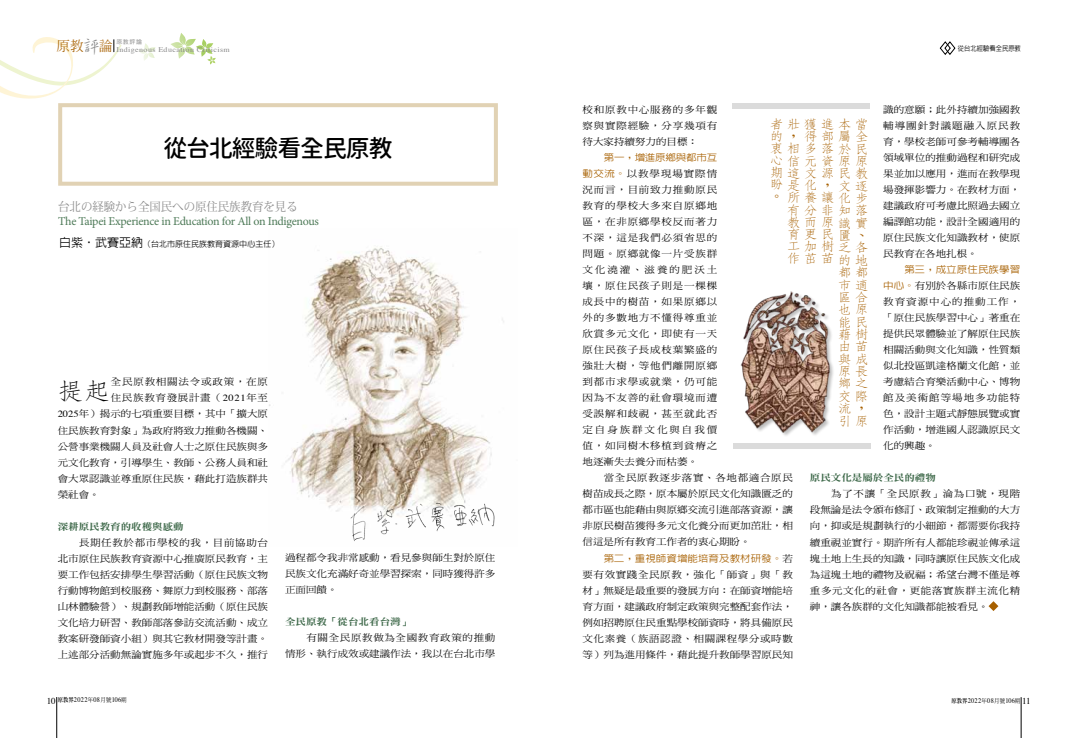
<style>
.page{position:relative;width:1078px;height:738px;background:#fff}
.page>*{position:absolute;margin:0;border:0;box-sizing:border-box;transform-origin:0 0}
.t1{font:24px "Gen Sen Rounded TW M";letter-spacing:-.05em;color:#000}
.t2{font:300 23.8px "AR Fang Song B5";color:#000;scale:1.11 1}
.t3{font:300 12.6px/12.3px "AR Fang Song B5 HK";color:#a76000;scale:1.11 1}
.t4{font:12px "Minion Pro";letter-spacing:-.025em;color:#4e7a58}
.t5{font:12px "Koz Min Pro";color:#898989;scale:.95 1}
.t6{font:9.4px/16px "DF Ming Std W5";color:#000;text-align:justify;scale:1.11 1}
.t7{font:9.4px/16px "DF Ming Std W5";letter-spacing:.06em;color:#000;text-align:right;scale:1.11 1}
.t8{font:9.4px "DF Ming Std W9";color:#396545;scale:1.11 1}
.t9{font:500 9.4px "AR Hei B5";color:#a76000;scale:1.11 1}
.t10{font:9.4px "DF Ming Std W5";letter-spacing:.065em;color:#000;scale:1.11 1}
.t11{font:9.4px "DF Ming Std W5";letter-spacing:.075em;color:#000;scale:1.11 1}
.t12{font:500 9.4px "AR Hei B5";letter-spacing:-.02em;color:#a76000;scale:1.11 1}
.t13{font:500 8px "AR Hei B5";color:#000}
.t14{font:7.2px "Times";letter-spacing:.05em;color:#898989;scale:1.11 1}
.t15{font:7px "Times";letter-spacing:.05em;color:#000;scale:.9 1}
.t16{font:500 7px "AR Hei B5";color:#000;scale:.9 1}
.t17{font:6px "Heisei Kaku Go Std W3";color:#898989}
.s1{font-family:"AR Xing Shu B5";font-weight:500;font-size:18.5px}
.s2{font-size:12px}
.s3{font-family:"Times"}
.s4{font-family:"AR Hei B5";font-weight:500;color:#a76000}
.s5{font-family:"DF Ming Std W5";font-weight:400;color:#000}
.s6{font-size:9px}
.s7{font-family:"AR Ming B5";font-weight:800;font-size:6px}
.s8{font-family:"DF Ming Std W5";font-size:6px}
</style>
<div class="page">
<svg style="left:170px;top:33px;width:46px;height:32px"></svg>
<svg style="left:139px;top:43px;width:16px;height:18px"></svg>
<hr style="left:57px;top:696px;width:1px;height:41px;background:#000">
<hr style="left:1020px;top:696px;width:1px;height:41px;background:#000">
<svg style="left:0;top:37px;width:122px;height:62px"></svg>
<img style="left:269px;top:246px;width:235px;height:266px">
<svg style="left:988px;top:601px;width:10px;height:9px"></svg>
<svg style="left:939px;top:41px;width:16px;height:14px"></svg>
<div style="left:732px;top:103px;width:137px;height:6px;background:#dbdbdb"></div>
<div style="left:733px;top:442px;width:137px;height:6px;background:#dbdbdb"></div>
<img style="left:740px;top:291px;width:94px;height:145px">
<div style="left:58px;top:103px;width:440px;height:82px;border:4px solid #e1d2b4"></div>
<img style="left:340px;top:491px;width:161px;height:50px">
<p class="t14" style="left:56px;top:43px;width:158px"><sup>原教</sup><span class="s1">評</span><sup>論</sup> Indigenous Education Criticism</p>
<p class="t17" style="left:116px;top:38px;width:27px">原教評論</p>
<h1 class="t1" style="left:163px;top:134px;width:231px">從台北經驗看全民原教</h1>
<p class="t5" style="left:58px;top:198px;width:254px">台北の経験から全国民への原住民族教育を見る</p>
<p class="t4" style="left:58px;top:213px;width:262px">The Taipei Experience in Education for All on Indigenous</p>
<p class="t13" style="left:59px;top:240px;width:222px"><span class="s2">白紫‧武賽亞納</span>（台北市原住民族教育資源中心主任）</p>
<h2 class="t2" style="left:58px;top:379px;width:49px">提起</h2>
<p class="t11" style="left:111px;top:376px;width:143px">全民原教相關法令或政策，在原</p>
<p class="t10" style="left:111px;top:392px;width:143px">住民族教育發展計畫（<span class="s3">2021</span>年至</p>
<p class="t6" style="left:58px;top:405px;width:191px"><span class="s3">2025</span>年）揭示的七項重要目標，其中「擴大原</p>
<p class="t6" style="left:58px;top:421px;width:191px">住民族教育對象」為政府將致力推動各機關、</p>
<p class="t6" style="left:58px;top:437px;width:191px">公營事業機關人員及社會人士之原住民族與多</p>
<p class="t6" style="left:58px;top:453px;width:191px">元文化教育，引導學生、教師、公務人員和社</p>
<p class="t6" style="left:58px;top:469px;width:191px">會大眾認識並尊重原住民族，藉此打造族群共</p>
<p class="t6" style="left:58px;top:485px;width:39px">榮社會。</p>
<p class="t8" style="left:58px;top:520px;width:115px">深耕原民教育的收穫與感動</p>
<p class="t6" style="left:58px;top:533px;width:191px;text-indent:21px">長期任教於都市學校的我，目前協助台北市原住民族教育資源中心推廣原民教育，主要工作包括安排學生學習活動（原住民族文物行動博物館到校服務、舞原力到校服務、部落山林體驗營）、規劃教師增能活動（原住民族文化培力研習、教師部落參訪交流活動、成立教案研發師資小組）與其它教材開發等計畫。上述部分活動無論實施多年或起步不久，推行</p>
<p class="t6" style="left:285px;top:549px;width:191px">過程都令我非常感動，看見參與師生對於原住民族文化充滿好奇並學習探索，同時獲得許多正面回饋。</p>
<p class="t8" style="left:285px;top:616px;width:115px">全民原教「從台北看台灣」</p>
<p class="t7" style="left:285px;top:629px;width:191px">有關全民原教做為全國教育政策的推動<br>情形、執行成效或建議作法，我以在台北市學</p>
<p class="t16" style="left:957px;top:45px;width:71px">從台北經驗看全民原教</p>
<p class="t6" style="left:883px;top:101px;width:125px">識的意願；此外持續加強國教輔導團針對議題融入原民教育，學校老師可參考輔導團各領域單位的推動過程和研究成果並加以應用，進而在教學現場發揮影響力。在教材方面，建議政府可考慮比照過去國立編譯館功能，設計全國適用的原住民族文化知識教材，使原民教育在各地扎根。</p>
<p class="t9" style="left:904px;top:265px;width:106px">第三，成立原住民族學習</p>
<p class="t6" style="left:883px;top:277px;width:125px"><span class="s4">中心。</span>有別於各縣市原住民族教育資源中心的推動工作，「原住民族學習中心」著重在提供民眾體驗並了解原住民族相關活動與文化知識，性質類似北投區凱達格蘭文化館，並考慮結合育樂活動中心、博物館及美術館等場地多功能特色，設計主題式靜態展覽或實作活動，增進國人認識原民文化的興趣。</p>
<p class="t8" style="left:809px;top:472px;width:115px">原民文化是屬於全民的禮物</p>
<p class="t6" style="left:809px;top:485px;width:191px;text-indent:21px">為了不讓「全民原教」淪為口號，現階段無論是法令頒布修訂、政策制定推動的大方向，抑或是規劃執行的小細節，都需要你我持續重視並實行。期許所有人都能珍視並傳承這塊土地上生長的知識，同時讓原住民族文化成為這塊土地的禮物及祝福；希望台灣不僅是尊重多元文化的社會，更能落實族群主流化精神，讓各族群的文化知識都能被看見。</p>
<p class="t6" style="left:582px;top:101px;width:123px">校和原教中心服務的多年觀察與實際經驗，分享幾項有待大家持續努力的目標：</p>
<p class="t12" style="left:603px;top:153px;width:104px">第一，增進原鄉與都市互</p>
<p class="t6" style="left:582px;top:165px;width:123px"><span class="s4">動交流。</span>以教學現場實際情況而言，目前致力推動原民教育的學校大多來自原鄉地區，在非原鄉學校反而著力不深，這是我們必須省思的問題。原鄉就像一片受族群文化澆灌、滋養的肥沃土壤，原住民孩子則是一棵棵成長中的樹苗，如果原鄉以外的多數地方不懂得尊重並欣賞多元文化，即使有一天原住民孩子長成枝葉繁盛的強壯大樹，等他們離開原鄉到都市求學或就業，仍可能因為不友善的社會環境而遭受誤解和歧視，甚至就此否定自身族群文化與自我價值，如同樹木移植到貧瘠之地逐漸失去養分而枯萎。</p>
<p class="t6" style="left:582px;top:469px;width:191px;text-indent:21px">當全民原教逐步落實、各地都適合原民樹苗成長之際，原本屬於原民文化知識匱乏的都市區也能藉由與原鄉交流引進部落資源，讓非原民樹苗獲得多元文化養分而更加茁壯，相信這是所有教育工作者的衷心期盼。</p>
<p class="t9" style="left:603px;top:553px;width:172px">第二，重視師資增能培育及教材研發。<span class="s5">若</span></p>
<p class="t6" style="left:582px;top:565px;width:191px">要有效實踐全民原教，強化「師資」與「教材」無疑是最重要的發展方向：在師資增能培育方面，建議政府制定政策與完整配套作法，例如招聘原住民重點學校師資時，將具備原民文化素養（族語認證、相關課程學分或時數等）列為進用條件，藉此提升教師學習原民知</p>
<h3 class="t3" style="left:769px;top:118px;width:90px">者壯獲進本當的，<br>衷相多落於民心信元資原原期這文源民教盼是化，<br>。</h3>
<h3 class="t3" style="left:803px;top:130px;width:59px">得部屬全</h3>
<h3 class="t3" style="left:837px;top:179px;width:28px">文逐</h3>
<h3 class="t3" style="left:786px;top:191px;width:74px">所養讓化步有分非知落教而原識實育更民匱、工加樹乏各作茁苗</h3>
<h3 class="t3" style="left:837px;top:254px;width:29px">的地都都市適區合也原能民藉樹由苗與成原長鄉之交際流，引</h3>
<h3 class="t3" style="left:854px;top:414px;width:12px">原</h3>
<p class="t15" style="left:47px;top:693px;width:90px"><span class="s6">10</span> <span class="s7">原教界</span>2022<span class="s8">年</span>08<span class="s8">月號</span>106<span class="s8">期</span></p>
<p class="t15" style="left:951px;top:693px;width:90px"><span class="s7">原教界</span>2022<span class="s8">年</span>08<span class="s8">月號</span>106<span class="s8">期</span> <span class="s6">11</span></p>
</div>
